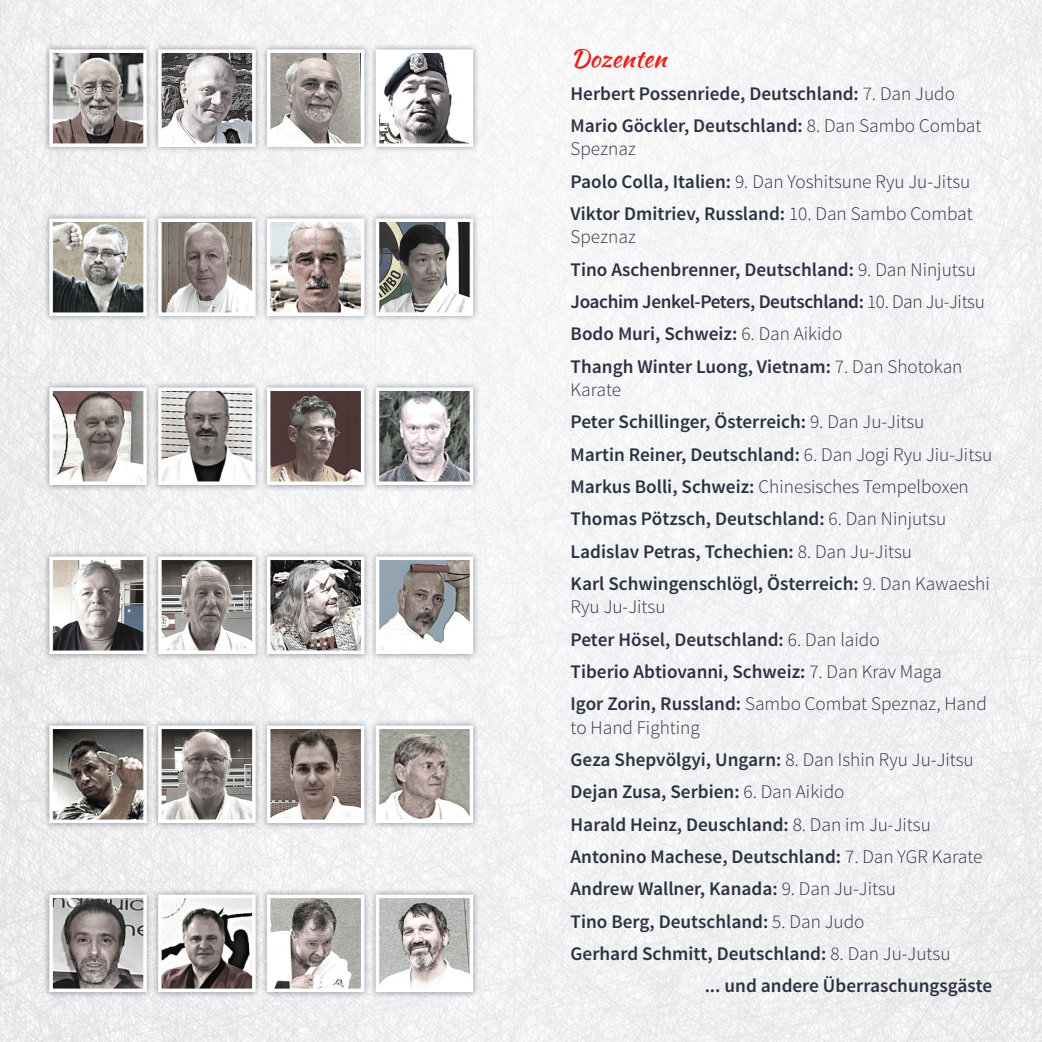
<style>
.page{position:relative;width:1042px;height:1042px;background:#fff}
.page>*{position:absolute;margin:0;border:0;box-sizing:border-box;transform-origin:0 0}
.t1{font:24.5px "Kaushan Script";color:#e5231b}
.t2{font:600 19.25px/32.4px "Source Sans Pro";color:#2a3242}
.t3{font:300 19.25px/32.4px "Source Sans Pro";color:#2a3242}
.s1{font-weight:300}
.s2{font-weight:600}
</style>
<div class="page">
<img style="left:0;top:0;width:1042px;height:1042px">
<div style="left:152px;top:381px;width:110px;height:110px;background:#2a3242;opacity:.5"></div>
<img style="left:163px;top:392px;width:88px;height:88px">
<div style="left:158px;top:387px;width:98px;height:98px;border:4px solid #fff"></div>
<div style="left:369px;top:212px;width:110px;height:110px;background:#2a3242;opacity:.5"></div>
<img style="left:381px;top:223px;width:87px;height:88px">
<div style="left:376px;top:218px;width:97px;height:98px;border:4px solid #fff"></div>
<div style="left:369px;top:43px;width:110px;height:110px;background:#2a3242;opacity:.5"></div>
<img style="left:381px;top:54px;width:87px;height:88px">
<div style="left:376px;top:49px;width:97px;height:98px;border:4px solid #fff"></div>
<div style="left:43px;top:43px;width:110px;height:110px;background:#2a3242;opacity:.5"></div>
<img style="left:54px;top:54px;width:88px;height:88px">
<div style="left:49px;top:49px;width:98px;height:98px;border:4px solid #fff"></div>
<div style="left:43px;top:212px;width:110px;height:110px;background:#2a3242;opacity:.5"></div>
<img style="left:54px;top:223px;width:88px;height:88px">
<div style="left:49px;top:218px;width:98px;height:98px;border:4px solid #fff"></div>
<div style="left:152px;top:43px;width:110px;height:110px;background:#2a3242;opacity:.5"></div>
<img style="left:163px;top:54px;width:88px;height:88px">
<div style="left:158px;top:49px;width:98px;height:98px;border:4px solid #fff"></div>
<div style="left:260px;top:212px;width:111px;height:110px;background:#2a3242;opacity:.5"></div>
<img style="left:272px;top:223px;width:87px;height:88px">
<div style="left:267px;top:218px;width:97px;height:98px;border:4px solid #fff"></div>
<div style="left:152px;top:888px;width:110px;height:110px;background:#2a3242;opacity:.5"></div>
<img style="left:163px;top:899px;width:88px;height:88px">
<div style="left:158px;top:894px;width:98px;height:98px;border:4px solid #fff"></div>
<div style="left:43px;top:888px;width:110px;height:110px;background:#2a3242;opacity:.5"></div>
<img style="left:54px;top:899px;width:88px;height:88px">
<div style="left:49px;top:894px;width:98px;height:98px;border:4px solid #fff"></div>
<div style="left:260px;top:719px;width:111px;height:110px;background:#2a3242;opacity:.5"></div>
<img style="left:272px;top:730px;width:87px;height:88px">
<div style="left:267px;top:725px;width:97px;height:98px;border:4px solid #fff"></div>
<div style="left:152px;top:719px;width:110px;height:110px;background:#2a3242;opacity:.5"></div>
<img style="left:163px;top:730px;width:88px;height:88px">
<div style="left:158px;top:725px;width:98px;height:98px;border:4px solid #fff"></div>
<div style="left:43px;top:719px;width:110px;height:110px;background:#2a3242;opacity:.5"></div>
<img style="left:54px;top:730px;width:88px;height:88px">
<div style="left:49px;top:725px;width:98px;height:98px;border:4px solid #fff"></div>
<div style="left:152px;top:212px;width:110px;height:110px;background:#2a3242;opacity:.5"></div>
<img style="left:163px;top:223px;width:88px;height:88px">
<div style="left:158px;top:218px;width:98px;height:98px;border:4px solid #fff"></div>
<div style="left:152px;top:550px;width:110px;height:110px;background:#2a3242;opacity:.5"></div>
<img style="left:163px;top:561px;width:88px;height:88px">
<div style="left:158px;top:556px;width:98px;height:98px;border:4px solid #fff"></div>
<div style="left:43px;top:550px;width:110px;height:110px;background:#2a3242;opacity:.5"></div>
<img style="left:54px;top:561px;width:88px;height:88px">
<div style="left:49px;top:556px;width:98px;height:98px;border:4px solid #fff"></div>
<div style="left:260px;top:381px;width:111px;height:110px;background:#2a3242;opacity:.5"></div>
<img style="left:272px;top:392px;width:87px;height:88px">
<div style="left:267px;top:387px;width:97px;height:98px;border:4px solid #fff"></div>
<div style="left:369px;top:888px;width:110px;height:110px;background:#2a3242;opacity:.5"></div>
<img style="left:381px;top:899px;width:87px;height:88px">
<div style="left:376px;top:894px;width:97px;height:98px;border:4px solid #fff"></div>
<div style="left:369px;top:719px;width:110px;height:110px;background:#2a3242;opacity:.5"></div>
<img style="left:381px;top:730px;width:87px;height:88px">
<div style="left:376px;top:725px;width:97px;height:98px;border:4px solid #fff"></div>
<div style="left:369px;top:550px;width:110px;height:110px;background:#2a3242;opacity:.5"></div>
<img style="left:381px;top:561px;width:87px;height:88px">
<div style="left:376px;top:556px;width:97px;height:98px;border:4px solid #fff"></div>
<div style="left:260px;top:888px;width:111px;height:110px;background:#2a3242;opacity:.5"></div>
<img style="left:272px;top:899px;width:87px;height:88px">
<div style="left:267px;top:894px;width:97px;height:98px;border:4px solid #fff"></div>
<div style="left:260px;top:43px;width:111px;height:110px;background:#2a3242;opacity:.5"></div>
<img style="left:272px;top:54px;width:87px;height:88px">
<div style="left:267px;top:49px;width:97px;height:98px;border:4px solid #fff"></div>
<div style="left:260px;top:550px;width:111px;height:110px;background:#2a3242;opacity:.5"></div>
<img style="left:272px;top:561px;width:87px;height:88px">
<div style="left:267px;top:556px;width:97px;height:98px;border:4px solid #fff"></div>
<div style="left:43px;top:381px;width:110px;height:110px;background:#2a3242;opacity:.5"></div>
<img style="left:54px;top:392px;width:88px;height:88px">
<div style="left:49px;top:387px;width:98px;height:98px;border:4px solid #fff"></div>
<div style="left:369px;top:381px;width:110px;height:110px;background:#2a3242;opacity:.5"></div>
<img style="left:381px;top:392px;width:87px;height:88px">
<div style="left:376px;top:387px;width:97px;height:98px;border:4px solid #fff"></div>
<p class="t1" style="left:570px;top:41px;width:97px">Dozenten</p>
<p class="t2" style="left:570px;top:78px;width:412px">Herbert Possenriede, Deutschland: <span class="s1">7. Dan Judo<br></span>Mario Göckler, Deutschland: <span class="s1">8. Dan Sambo Combat</span></p>
<p class="t3" style="left:570px;top:133px;width:404px">Speznaz<br><span class="s2">Paolo Colla, Italien:</span> 9. Dan Yoshitsune Ryu Ju-Jitsu<br><span class="s2">Viktor Dmitriev, Russland:</span> 10. Dan Sambo Combat</p>
<p class="t2" style="left:570px;top:221px;width:416px"><span class="s1">Speznaz<br></span>Tino Aschenbrenner, Deutschland: <span class="s1">9. Dan Ninjutsu </span>Joachim Jenkel-Peters, Deutschland: <span class="s1">10. Dan Ju-Jitsu </span>Bodo Muri, Schweiz: <span class="s1">6. Dan Aikido<br></span>Thangh Winter Luong, Vietnam: <span class="s1">7. Dan Shotokan</span></p>
<p class="t2" style="left:570px;top:374px;width:423px"><span class="s1">Karate<br></span>Peter Schillinger, Österreich: <span class="s1">9. Dan Ju-Jitsu<br></span>Martin Reiner, Deutschland: <span class="s1">6. Dan Jogi Ryu Jiu-Jitsu </span>Markus Bolli, Schweiz: <span class="s1">Chinesisches Tempelboxen </span>Thomas Pötzsch, Deutschland: <span class="s1">6. Dan Ninjutsu </span>Ladislav Petras, Tchechien: <span class="s1">8. Dan Ju-Jitsu<br></span>Karl Schwingenschlögl, Österreich: <span class="s1">9. Dan Kawaeshi</span></p>
<p class="t2" style="left:570px;top:591px;width:418px"><span class="s1">Ryu Ju-Jitsu<br></span>Peter Hösel, Deutschland: <span class="s1">6. Dan laido<br></span>Tiberio Abtiovanni, Schweiz: <span class="s1">7. Dan Krav Maga<br></span>Igor Zorin, Russland: <span class="s1">Sambo Combat Speznaz, Hand</span></p>
<p class="t3" style="left:570px;top:711px;width:131px">to Hand Fighting</p>
<p class="t2" style="left:570px;top:744px;width:405px">Geza Shepvölgyi, Ungarn: <span class="s1">8. Dan Ishin Ryu Ju-Jitsu</span></p>
<p class="t2" style="left:570px;top:776px;width:275px">Dejan Zusa, Serbien: <span class="s1">6. Dan Aikido</span></p>
<p class="t2" style="left:570px;top:808px;width:362px">Harald Heinz, Deuschland: <span class="s1">8. Dan im Ju-Jitsu</span></p>
<p class="t2" style="left:570px;top:841px;width:413px">Antonino Machese, Deutschland: <span class="s1">7. Dan YGR Karate</span></p>
<p class="t2" style="left:570px;top:873px;width:327px">Andrew Wallner, Kanada: <span class="s1">9. Dan Ju-Jitsu</span></p>
<p class="t2" style="left:570px;top:905px;width:295px">Tino Berg, Deutschland: <span class="s1">5. Dan Judo</span></p>
<p class="t2" style="left:570px;top:938px;width:381px">Gerhard Schmitt, Deutschland: <span class="s1">8. Dan Ju-Jutsu</span></p>
<p class="t2" style="left:705px;top:970px;width:289px">... und andere Überraschungsgäste</p>
</div>
